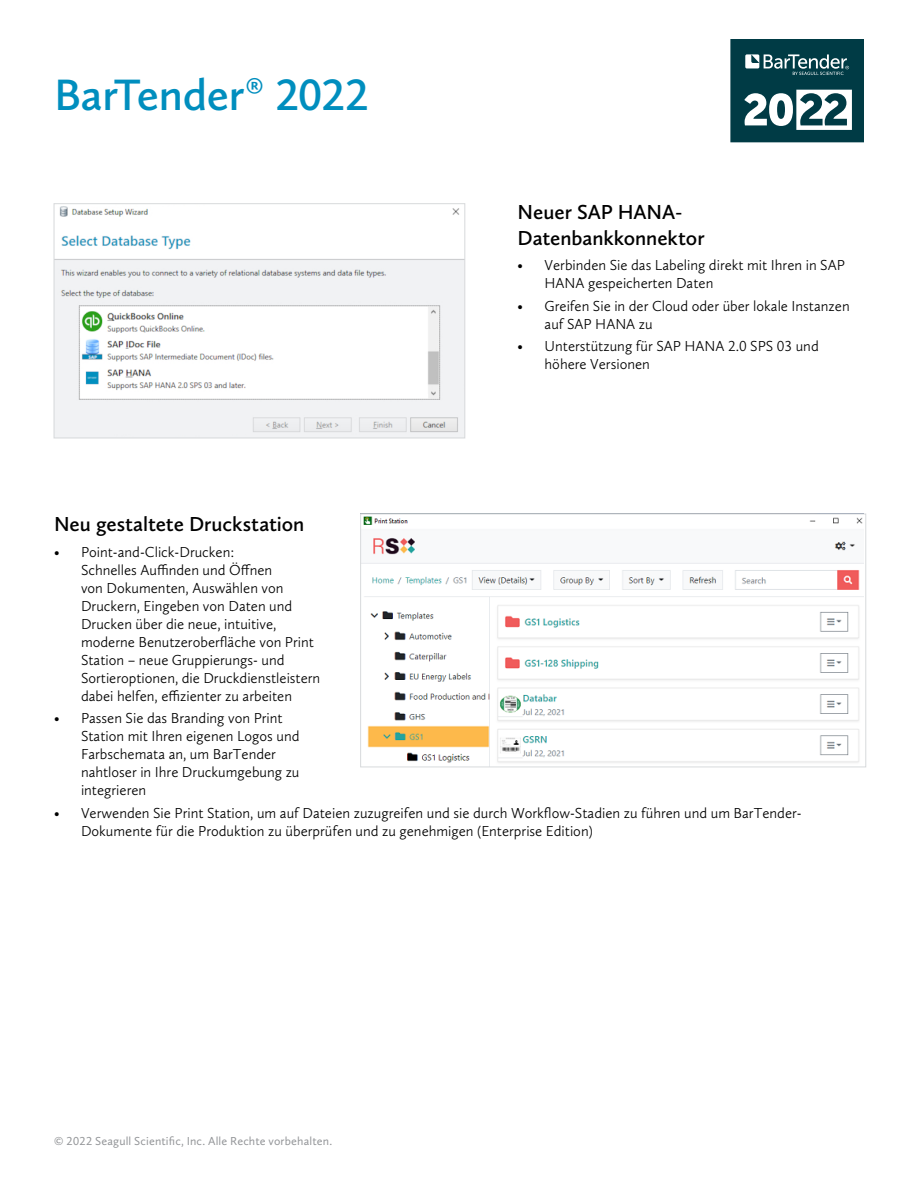
<style>
.page{position:relative;width:918px;height:1188px;background:#fff}
.page>*{position:absolute;margin:0;border:0;box-sizing:border-box;transform-origin:0 0}
.t1{font:600 45.6px "Calluna Sans";letter-spacing:-.01em;color:#008ebe}
.t2{font:600 21px/25.2px "Calluna Sans";letter-spacing:-.005em;color:#000}
.t3{font:300 15px/18px "Calluna Sans";color:#000}
.t4{font:12px "Calluna Sans";letter-spacing:.01em;color:#939598}
.s1{font-weight:400}
</style>
<div class="page">
<img style="left:362px;top:516px;width:502px;height:249px">
<div style="left:360px;top:514px;width:506px;height:253px;border:1px solid #d8dadc"></div>
<svg style="left:730px;top:39px;width:134px;height:103px"></svg>
<img style="left:56px;top:206px;width:407px;height:230px">
<div style="left:54px;top:203px;width:411px;height:235px;border:1px solid #d8dadc"></div>
<h1 class="t1" style="left:54px;top:67px;width:316px">BarTender<span class="s1">®</span> 2022</h1>
<h2 class="t2" style="left:518px;top:199px;width:189px">Neuer SAP HANA-<br>Datenbankkonnektor</h2>
<p class="t3" style="left:545px;top:256px;width:302px;text-indent:-27px">• Verbinden Sie das Labeling direkt mit Ihren in SAP<br>HANA gespeicherten Daten</p>
<p class="t3" style="left:545px;top:296px;width:307px;text-indent:-27px">• Greifen Sie in der Cloud oder über lokale Instanzen auf SAP HANA zu</p>
<p class="t3" style="left:545px;top:337px;width:276px;text-indent:-27px">• Unterstützung für SAP HANA 2.0 SPS 03 und höhere Versionen</p>
<h2 class="t2" style="left:54px;top:511px;width:252px">Neu gestaltete Druckstation</h2>
<p class="t3" style="left:81px;top:542px;width:241px;text-indent:-27px">• Point-and-Click-Drucken:<br>Schnelles Auffinden und Öffnen<br>von Dokumenten, Auswählen von Druckern, Eingeben von Daten und Drucken über die neue, intuitive, moderne Benutzeroberfläche von Print Station – neue Gruppierungs- und Sortieroptionen, die Druckdienstleistern dabei helfen, effizienter zu arbeiten</p>
<p class="t3" style="left:81px;top:709px;width:220px;text-indent:-27px">• Passen Sie das Branding von Print<br>Station mit Ihren eigenen Logos und<br>Farbschemata an, um BarTender nahtloser in Ihre Druckumgebung zu integrieren</p>
<p class="t3" style="left:81px;top:803px;width:722px;text-indent:-27px">• Verwenden Sie Print Station, um auf Dateien zuzugreifen und sie durch Workflow-Stadien zu führen und um BarTender-<br>Dokumente für die Produktion zu überprüfen und zu genehmigen (Enterprise Edition)</p>
<p class="t4" style="left:54px;top:1133px;width:280px">© 2022 Seagull Scientific, Inc. Alle Rechte vorbehalten.</p>
</div>
